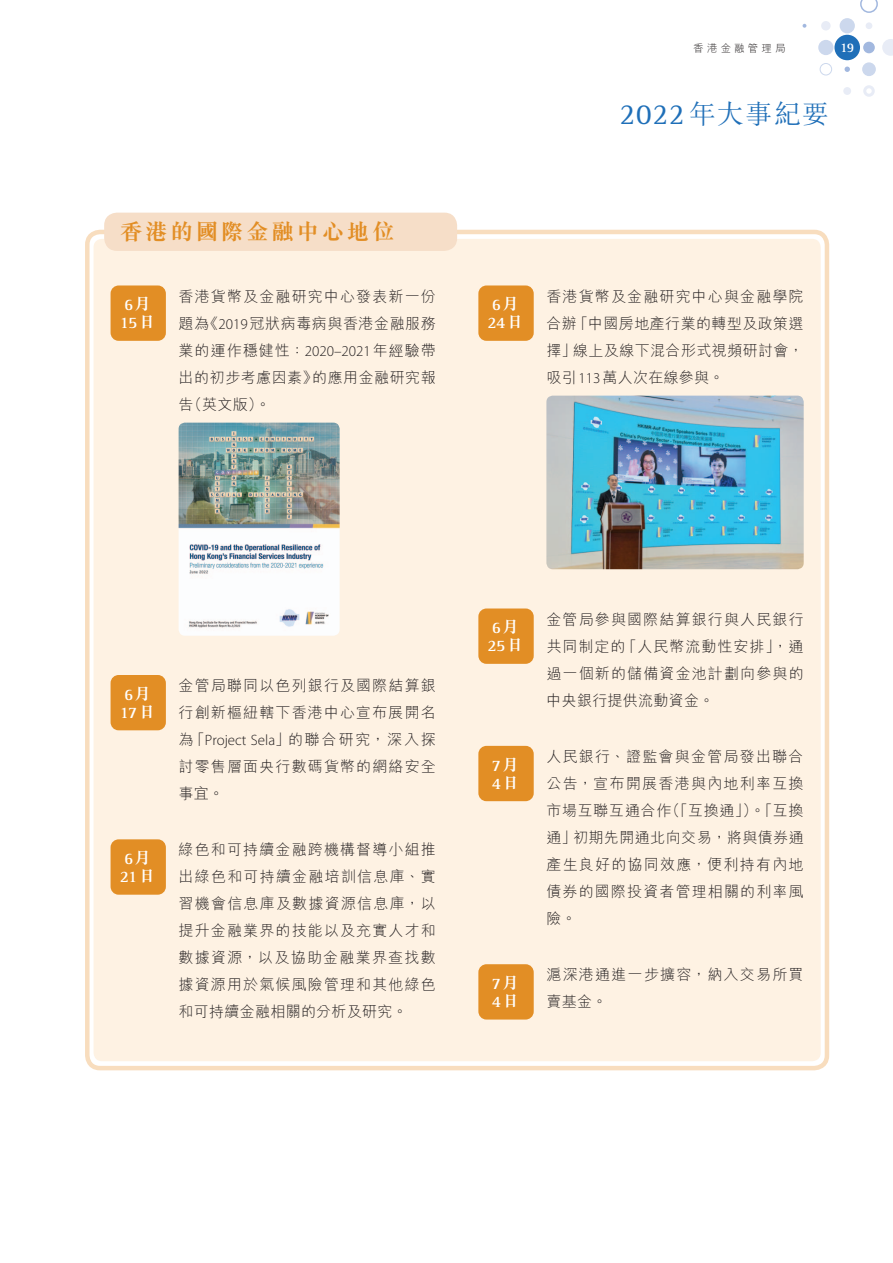
<style>
.page{position:relative;width:893px;height:1263px;background:#fff}
.page>*{position:absolute;margin:0;border:0;box-sizing:border-box;transform-origin:0 0}
.t1{font:300 27px "M Sung HK";letter-spacing:.05em;color:#1f6fb8}
.t2{font:700 22.5px "M Sung HK";letter-spacing:.12em;color:#e28e25}
.t3{font:700 16.5px/18px "Rotis Serif Std";letter-spacing:-.04em;color:#fff}
.t4{font:300 15px/27px "M Hei HK";letter-spacing:.075em;color:#231f20;text-align:justify}
.t5{font:700 13.5px "Rotis Serif Std";color:#fff}
.t6{font:300 10.5px "M Hei HK";letter-spacing:.3em;color:#231f20}
.s1{font-family:"M Sung HK"}
.s2{font-family:"Myriad Pro"}
.s3{font-family:"Rotis Serif Std";font-weight:400;font-size:30px}
</style>
<div class="page">
<div style="left:863px;top:42px;width:12px;height:11px;background:#a2b8df;border-radius:50%"></div>
<svg style="left:882px;top:39px;width:11px;height:17px"></svg>
<div style="left:863px;top:85px;width:12px;height:12px;border:3px solid #e8ecf6;border-radius:50%"></div>
<div style="left:818px;top:40px;width:15px;height:15px;background:#ccd8ed;border-radius:50%"></div>
<div style="left:840px;top:18px;width:15px;height:15px;background:#ccd8ed;border-radius:50%"></div>
<div style="left:821px;top:21px;width:10px;height:9px;background:#e8ecf6;border-radius:50%"></div>
<div style="left:866px;top:22px;width:6px;height:7px;background:#e8ecf6;border-radius:50%"></div>
<svg style="left:860px;top:0;width:18px;height:13px"></svg>
<div style="left:862px;top:62px;width:14px;height:14px;background:#ccd8ed;border-radius:50%"></div>
<svg style="left:844px;top:67px;width:6px;height:5px"></svg>
<svg style="left:802px;top:24px;width:4px;height:4px"></svg>
<div style="left:843px;top:87px;width:8px;height:8px;background:#e8ecf6;border-radius:50%"></div>
<div style="left:820px;top:63px;width:12px;height:12px;border:1px solid #ccd8ed;border-radius:50%"></div>
<div style="left:834px;top:35px;width:26px;height:25px;background:#1f6fb8;border-radius:50%"></div>
<div style="left:94px;top:239px;width:727px;height:822px;background:#fef2e3;border-radius:9px"></div>
<div style="left:85px;top:230px;width:744px;height:840px;border:4px solid #f8ddbe;border-radius:13px"></div>
<div style="left:104px;top:213px;width:353px;height:38px;background:#f6dec8;border-radius:13px"></div>
<div style="left:113px;top:288px;width:50px;height:50px;background:#e28e25;border-radius:6px"></div>
<div style="left:111px;top:285px;width:55px;height:56px;border:5px solid #e28e25;border-radius:6px"></div>
<img style="left:179px;top:423px;width:161px;height:213px">
<div style="left:113px;top:678px;width:50px;height:50px;background:#e28e25;border-radius:6px"></div>
<div style="left:111px;top:675px;width:55px;height:55px;border:5px solid #e28e25;border-radius:6px"></div>
<div style="left:113px;top:842px;width:50px;height:50px;background:#e28e25;border-radius:6px"></div>
<div style="left:111px;top:839px;width:55px;height:56px;border:5px solid #e28e25;border-radius:6px"></div>
<div style="left:481px;top:288px;width:50px;height:50px;background:#e28e25;border-radius:6px"></div>
<div style="left:478px;top:285px;width:56px;height:56px;border:5px solid #e28e25;border-radius:6px"></div>
<img style="left:546px;top:396px;width:258px;height:173px">
<div style="left:481px;top:611px;width:50px;height:50px;background:#e28e25;border-radius:6px"></div>
<div style="left:478px;top:608px;width:56px;height:56px;border:5px solid #e28e25;border-radius:6px"></div>
<div style="left:481px;top:748px;width:50px;height:50px;background:#e28e25;border-radius:6px"></div>
<div style="left:478px;top:746px;width:56px;height:55px;border:5px solid #e28e25;border-radius:6px"></div>
<div style="left:481px;top:967px;width:50px;height:50px;background:#e28e25;border-radius:6px"></div>
<div style="left:478px;top:964px;width:56px;height:55px;border:5px solid #e28e25;border-radius:6px"></div>
<h1 class="t2" style="left:120px;top:221px;width:276px">香港的國際金融中心地位</h1>
<p class="t3" style="left:120px;top:296px;width:37px">6<span class="s1">月<br></span>15<span class="s1">日</span></p>
<p class="t4" style="left:179px;top:282px;width:259px">香港貨幣及金融研究中心發表新一份題為《<span class="s2">2019</span>冠狀病毒病與香港金融服務業的運作穩健性：<span class="s2">2020–2021</span>年經驗帶出的初步考慮因素》的應用金融研究報告（英文版）。</p>
<p class="t6" style="left:693px;top:42px;width:94px">香港金融管理局</p>
<p class="t5" style="left:840px;top:40px;width:16px">19</p>
<h1 class="t1" style="left:619px;top:95px;width:211px"><span class="s3">2022</span>年大事紀要</h1>
<p class="t3" style="left:488px;top:296px;width:37px">6<span class="s1">月<br></span>24<span class="s1">日</span></p>
<p class="t4" style="left:546px;top:282px;width:259px">香港貨幣及金融研究中心與金融學院合辦「中國房地產行業的轉型及政策選擇」線上及線下混合形式視頻研討會，吸引<span class="s2">113</span>萬人次在線參與。</p>
<p class="t3" style="left:120px;top:686px;width:37px">6<span class="s1">月<br></span>17<span class="s1">日</span></p>
<p class="t4" style="left:179px;top:672px;width:259px">金管局聯同以色列銀行及國際結算銀行創新樞紐轄下香港中心宣布展開名為「<span class="s2">Project Sela</span>」的聯合研究，深入探討零售層面央行數碼貨幣的網絡安全事宜。</p>
<p class="t3" style="left:120px;top:850px;width:37px">6<span class="s1">月<br></span>21<span class="s1">日</span></p>
<p class="t4" style="left:179px;top:836px;width:259px">綠色和可持續金融跨機構督導小組推出綠色和可持續金融培訓信息庫、實習機會信息庫及數據資源信息庫，以提升金融業界的技能以及充實人才和數據資源，以及協助金融業界查找數據資源用於氣候風險管理和其他綠色和可持續金融相關的分析及研究。</p>
<p class="t3" style="left:488px;top:619px;width:37px">6<span class="s1">月<br></span>25<span class="s1">日</span></p>
<p class="t4" style="left:546px;top:605px;width:259px">金管局參與國際結算銀行與人民銀行共同制定的「人民幣流動性安排」，通過一個新的儲備資金池計劃向參與的中央銀行提供流動資金。</p>
<p class="t3" style="left:492px;top:757px;width:29px">7<span class="s1">月<br></span>4<span class="s1">日</span></p>
<p class="t4" style="left:546px;top:743px;width:259px">人民銀行、證監會與金管局發出聯合公告，宣布開展香港與內地利率互換市場互聯互通合作（「互換通」）。「互換通」初期先開通北向交易，將與債券通產生良好的協同效應，便利持有內地債券的國際投資者管理相關的利率風險。</p>
<p class="t3" style="left:492px;top:975px;width:29px">7<span class="s1">月<br></span>4<span class="s1">日</span></p>
<p class="t4" style="left:546px;top:961px;width:259px">滬深港通進一步擴容，納入交易所買賣基金。</p>
</div>
